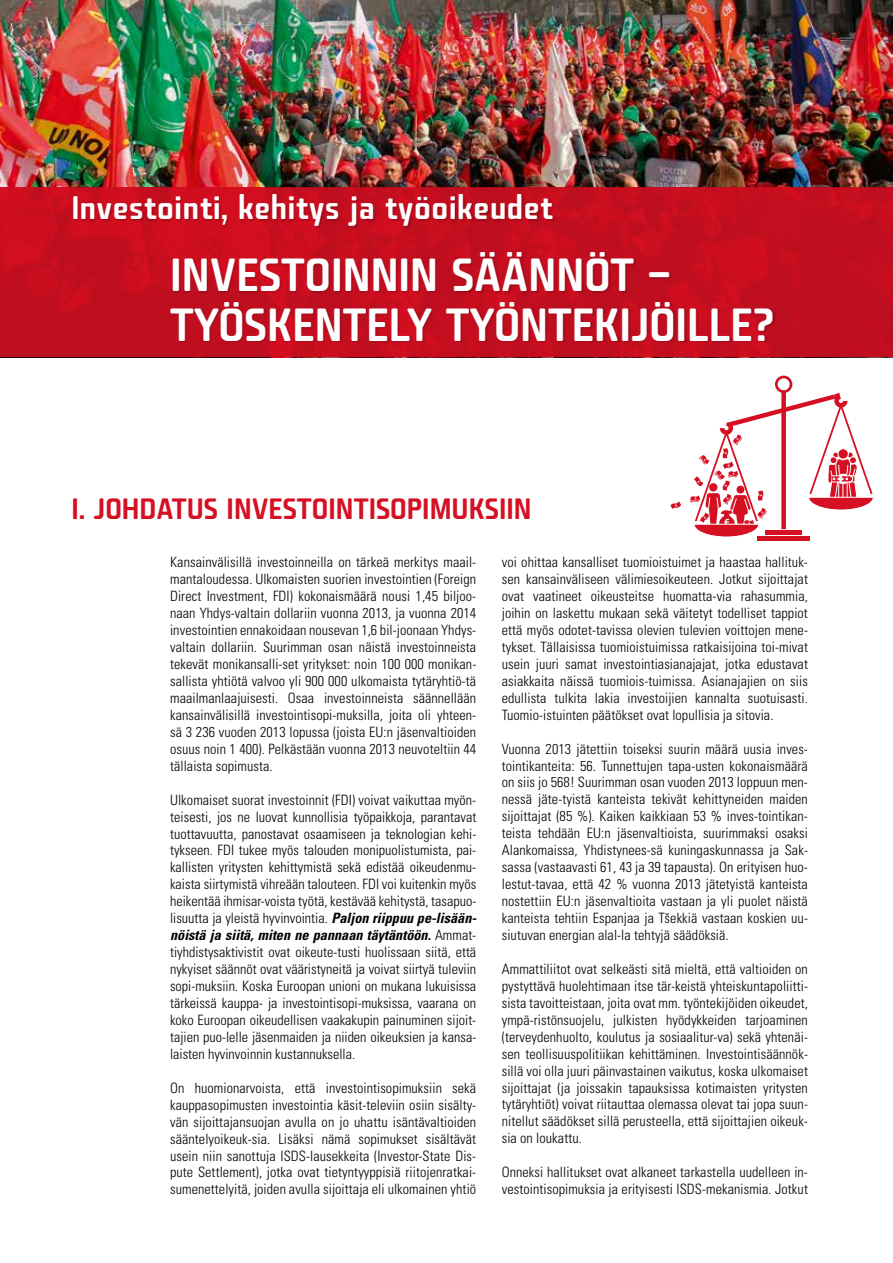
<style>
.page{position:relative;width:893px;height:1263px;background:#fff}
.page>*{position:absolute;margin:0;border:0;box-sizing:border-box;transform-origin:0 0}
.t1{font:45px/49.5px "Fishmonger MS";color:#fff}
.t2{font:31.5px "Fishmonger MS";color:#fff}
.t3{font:28.5px "Fishmonger MS";color:#d51023}
.t4{font:300 condensed 14.25px/17px "Univers LT Std";letter-spacing:.005em;color:#000;text-align:justify}
.s1{font-weight:700;font-style:italic}
</style>
<div class="page">
<img style="left:0;top:0;width:893px;height:187px">
<svg style="left:0;top:187px;width:893px;height:170px;background:#c30e1f"></svg>
<div style="left:170px;top:252px;width:606px;height:91px;background:#000;opacity:.2"></div>
<div style="left:73px;top:194px;width:483px;height:36px;background:#000;opacity:.2"></div>
<svg style="left:670px;top:501px;width:11px;height:8px"></svg>
<hr style="left:758px;top:537px;width:52px;height:4px;background:#d51023">
<svg style="left:690px;top:376px;width:184px;height:161px"></svg>
<h2 class="t2" style="left:71px;top:186px;width:483px">Investointi, kehitys ja työoikeudet</h2>
<h1 class="t1" style="left:170px;top:248px;width:607px">INVESTOINNIN SÄÄNNÖT –<br>TYÖSKENTELY TYÖNTEKIJÖILLE?</h1>
<h3 class="t3" style="left:71px;top:489px;width:462px">I. JOHDATUS INVESTOINTISOPIMUKSIIN</h3>
<p class="t4" style="left:170px;top:554px;width:308px">Kansainvälisillä investoinneilla on tärkeä merkitys maail&shy;mantaloudessa. Ulkomaisten suorien investointien (Foreign Direct Investment, FDI) kokonaismäärä nousi 1,45 biljoo&shy;naan Yhdys-valtain dollariin vuonna 2013, ja vuonna 2014 investointien ennakoidaan nousevan 1,6 bil-joonaan Yhdys&shy;valtain dollariin. Suurimman osan näistä investoinneista tekevät monikansalli-set yritykset: noin 100 000 monikan&shy;sallista yhtiötä valvoo yli 900 000 ulkomaista tytäryhtiö-tä maailmanlaajuisesti. Osaa investoinneista säännellään kansainvälisillä investointisopi-muksilla, joita oli yhteen&shy;sä 3 236 vuoden 2013 lopussa (joista EU:n jäsenvaltioiden osuus noin 1 400). Pelkästään vuonna 2013 neuvoteltiin 44 tällaista sopimusta.</p>
<p class="t4" style="left:170px;top:791px;width:308px">Ulkomaiset suorat investoinnit (FDI) voivat vaikuttaa myön&shy;teisesti, jos ne luovat kunnollisia työpaikkoja, parantavat tuottavuutta, panostavat osaamiseen ja teknologian kehi&shy;tykseen. FDI tukee myös talouden monipuolistumista, pai&shy;kallisten yritysten kehittymistä sekä edistää oikeudenmu&shy;kaista siirtymistä vihreään talouteen. FDI voi kuitenkin myös heikentää ihmisar-voista työtä, kestävää kehitystä, tasapuo&shy;lisuutta ja yleistä hyvinvointia. <span class="s1">Paljon riippuu pe-lisään&shy;nöistä ja siitä, miten ne pannaan täytäntöön.</span> Ammat&shy;tiyhdistysaktivistit ovat oikeute-tusti huolissaan siitä, että nykyiset säännöt ovat vääristyneitä ja voivat siirtyä tuleviin sopi-muksiin. Koska Euroopan unioni on mukana lukuisissa tärkeissä kauppa- ja investointisopi-muksissa, vaarana on koko Euroopan oikeudellisen vaakakupin painuminen sijoit&shy;tajien puo-lelle jäsenmaiden ja niiden oikeuksien ja kansa&shy;laisten hyvinvoinnin kustannuksella.</p>
<p class="t4" style="left:170px;top:1079px;width:308px">On huomionarvoista, että investointisopimuksiin sekä kauppasopimusten investointia käsit-televiin osiin sisälty&shy;vän sijoittajansuojan avulla on jo uhattu isäntävaltioiden sääntelyoikeuk-sia. Lisäksi nämä sopimukset sisältävät usein niin sanottuja ISDS-lausekkeita (Investor-State Dis&shy;pute Settlement), jotka ovat tietyntyyppisiä riitojenratkai&shy;sumenettelyitä, joiden avulla sijoittaja eli ulkomainen yhtiö</p>
<p class="t4" style="left:502px;top:554px;width:308px">voi ohittaa kansalliset tuomioistuimet ja haastaa hallituk&shy;sen kansainväliseen välimiesoikeuteen. Jotkut sijoittajat ovat vaatineet oikeusteitse huomatta-via rahasummia, joihin on laskettu mukaan sekä väitetyt todelliset tappiot että myös odotet-tavissa olevien tulevien voittojen mene&shy;tykset. Tällaisissa tuomioistuimissa ratkaisijoina toi-mivat usein juuri samat investointiasianajajat, jotka edustavat asiakkaita näissä tuomiois-tuimissa. Asianajajien on siis edullista tulkita lakia investoijien kannalta suotuisasti.<br>Tuomio-istuinten päätökset ovat lopullisia ja sitovia.</p>
<p class="t4" style="left:502px;top:740px;width:308px">Vuonna 2013 jätettiin toiseksi suurin määrä uusia inves&shy;tointikanteita: 56. Tunnettujen tapa-usten kokonaismäärä on siis jo 568! Suurimman osan vuoden 2013 loppuun men&shy;nessä jäte-tyistä kanteista tekivät kehittyneiden maiden sijoittajat (85 %). Kaiken kaikkiaan 53 % inves-tointikan&shy;teista tehdään EU:n jäsenvaltioista, suurimmaksi osaksi Alankomaissa, Yhdistynees-sä kuningaskunnassa ja Sak&shy;sassa (vastaavasti 61, 43 ja 39 tapausta). On erityisen huo&shy;lestut-tavaa, että 42 % vuonna 2013 jätetyistä kanteista nostettiin EU:n jäsenvaltioita vastaan ja yli puolet näistä kanteista tehtiin Espanjaa ja Tšekkiä vastaan koskien uu&shy;siutuvan energian alal-la tehtyjä säädöksiä.</p>
<p class="t4" style="left:502px;top:960px;width:308px">Ammattiliitot ovat selkeästi sitä mieltä, että valtioiden on pystyttävä huolehtimaan itse tär-keistä yhteiskuntapoliitti&shy;sista tavoitteistaan, joita ovat mm. työntekijöiden oikeudet, ympä-ristönsuojelu, julkisten hyödykkeiden tarjoaminen (terveydenhuolto, koulutus ja sosiaalitur-va) sekä yhtenäi&shy;sen teollisuuspolitiikan kehittäminen. Investointisäännök&shy;sillä voi olla juuri päinvastainen vaikutus, koska ulkomaiset sijoittajat (ja joissakin tapauksissa kotimaisten yritysten tytäryhtiöt) voivat riitauttaa olemassa olevat tai jopa suun&shy;nitellut säädökset sillä perusteella, että sijoittajien oikeuk&shy;sia on loukattu.</p>
<p class="t4" style="left:502px;top:1164px;width:308px">Onneksi hallitukset ovat alkaneet tarkastella uudelleen in&shy;vestointisopimuksia ja erityisesti ISDS-mekanismia. Jotkut</p>
</div>
